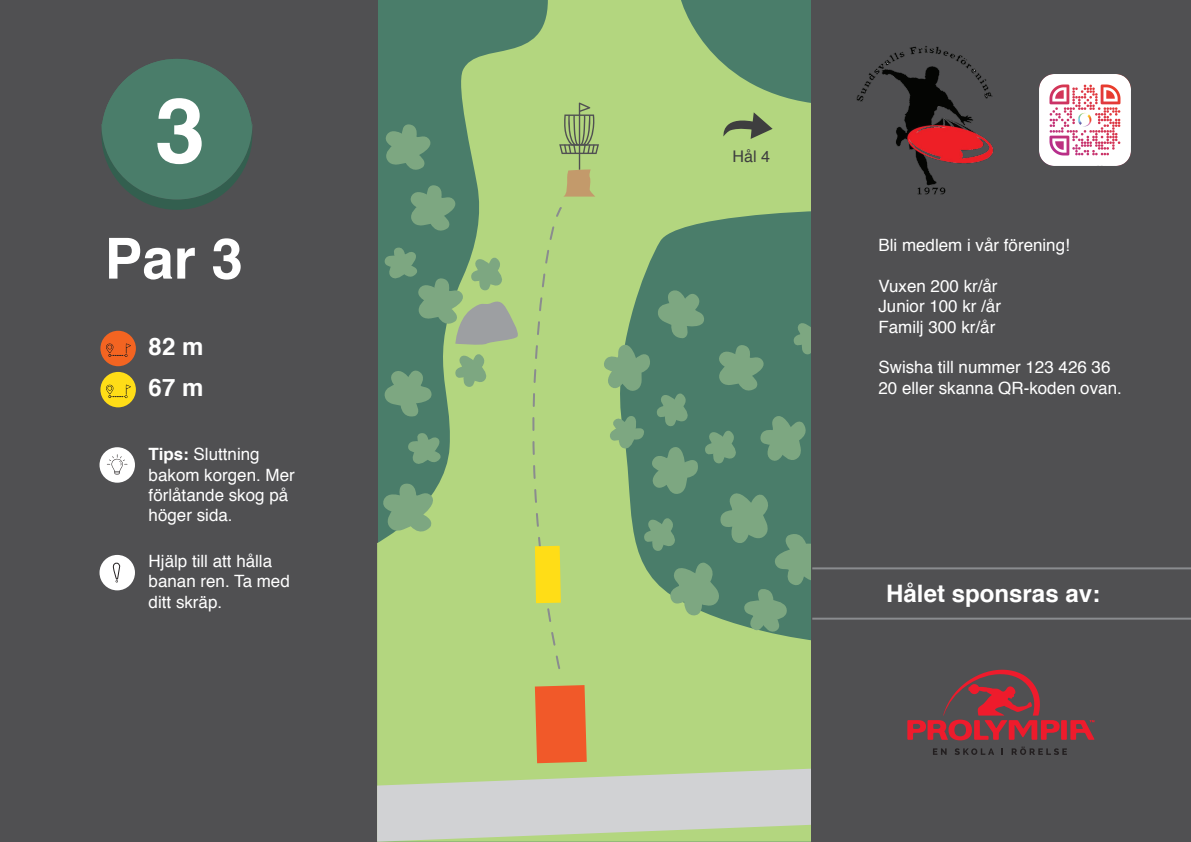
<style>
.page{position:relative;width:1191px;height:842px;background:#fff}
.page>*{position:absolute;margin:0;border:0;box-sizing:border-box;transform-origin:0 0}
.t1{font:700 90.5px "Helvetica";color:#fff}
.t2{font:700 56.6px "Helvetica";color:#fff}
.t3{font:700 24.1px "Helvetica";color:#fff}
.t4{font:700 24px "Helvetica";color:#fff}
.t5{font:17px/20.4px "Helvetica";color:#fff}
.t6{font:16px "Helvetica";color:#3e3e3f}
.s1{font-weight:700}
</style>
<div class="page">
<div style="left:0;top:0;width:377px;height:842px;background:#505052"></div>
<div style="left:100px;top:331px;width:36px;height:35px;background:#f36421;border-radius:50%"></div>
<svg style="left:106px;top:343px;width:25px;height:14px"></svg>
<div style="left:99px;top:555px;width:36px;height:35px;background:#fff;border-radius:50%"></div>
<svg style="left:113px;top:562px;width:7px;height:21px"></svg>
<div style="left:100px;top:372px;width:36px;height:35px;background:#ffdd17;border-radius:50%"></div>
<svg style="left:106px;top:384px;width:25px;height:15px"></svg>
<svg style="left:101px;top:59px;width:151px;height:151px"></svg>
<div style="left:102px;top:59px;width:150px;height:141px;background:#4a7d6a;border-radius:50%"></div>
<div style="left:99px;top:447px;width:36px;height:36px;background:#fff;border-radius:50%"></div>
<svg style="left:107px;top:454px;width:21px;height:21px"></svg>
<svg style="left:377px;top:0;width:434px;height:769px;background:#9ac17a"></svg>
<svg style="left:535px;top:685px;width:52px;height:78px;background:#ed602e"></svg>
<svg style="left:377px;top:769px;width:434px;height:73px;background:#c9d2c0"></svg>
<svg style="left:602px;top:288px;width:209px;height:346px;background:#669572"></svg>
<svg style="left:384px;top:368px;width:48px;height:52px;background:#659376"></svg>
<svg style="left:407px;top:432px;width:36px;height:34px"></svg>
<svg style="left:380px;top:483px;width:58px;height:55px;background:#7ba67a"></svg>
<svg style="left:407px;top:185px;width:52px;height:51px;background:#639275"></svg>
<svg style="left:382px;top:124px;width:52px;height:51px;background:#639275"></svg>
<svg style="left:454px;top:352px;width:34px;height:36px"></svg>
<svg style="left:383px;top:246px;width:137px;height:100px;background:#7aa07b"></svg>
<svg style="left:559px;top:103px;width:40px;height:94px;background:#a6b674"></svg>
<svg style="left:721px;top:112px;width:51px;height:27px"></svg>
<svg style="left:526px;top:206px;width:37px;height:464px;background:#b8d476"></svg>
<div style="left:811px;top:0;width:380px;height:842px;background:#505052"></div>
<img style="left:856px;top:46px;width:137px;height:149px">
<hr style="left:812px;top:567px;width:379px;height:2px;background:#8a8c8f">
<hr style="left:812px;top:618px;width:379px;height:2px;background:#8a8c8f">
<img style="left:1039px;top:75px;width:91px;height:91px">
<svg style="left:933px;top:748px;width:13px;height:7px"></svg>
<svg style="left:955px;top:748px;width:39px;height:7px"></svg>
<svg style="left:1001px;top:748px;width:2px;height:7px"></svg>
<svg style="left:1011px;top:747px;width:56px;height:8px"></svg>
<svg style="left:907px;top:670px;width:152px;height:70px"></svg>
<div style="left:1061px;top:720px;width:5px;height:20px;background:#ee1b2c"></div>
<svg style="left:1070px;top:720px;width:24px;height:20px"></svg>
<h1 class="t1" style="left:155px;top:58px;width:52px">3</h1>
<h2 class="t2" style="left:105px;top:213px;width:140px">Par 3</h2>
<h3 class="t4" style="left:149px;top:327px;width:56px">82 m</h3>
<h3 class="t4" style="left:149px;top:368px;width:56px">67 m</h3>
<p class="t5" style="left:149px;top:445px;width:148px"><span class="s1">Tips:</span> Sluttning bakom korgen. Mer förlåtande skog på höger sida.</p>
<p class="t5" style="left:149px;top:551px;width:143px">Hjälp till att hålla banan ren. Ta med ditt skräp.</p>
<p class="t6" style="left:732px;top:144px;width:39px">Hål 4</p>
<p class="t5" style="left:878px;top:236px;width:193px">Bli medlem i vår förening!</p>
<p class="t5" style="left:878px;top:276px;width:124px">Vuxen 200 kr/år<br>Junior 100 kr /år<br>Familj 300 kr/år</p>
<p class="t5" style="left:878px;top:358px;width:245px">Swisha till nummer 123 426 36<br>20 eller skanna QR-koden ovan.</p>
<h3 class="t3" style="left:886px;top:574px;width:215px">Hålet sponsras av:</h3>
</div>
